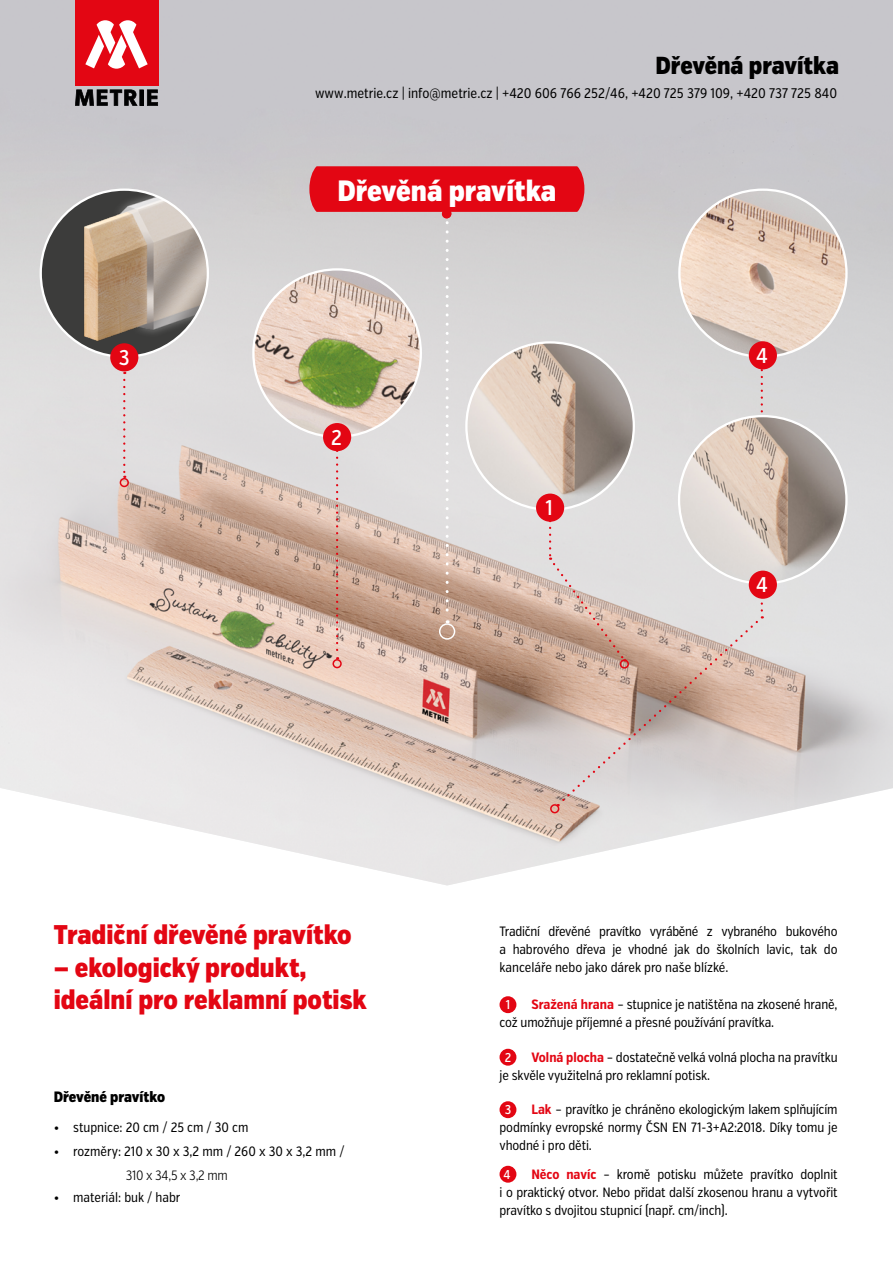
<style>
.page{position:relative;width:893px;height:1263px;background:#fff}
.page>*{position:absolute;margin:0;border:0;box-sizing:border-box;transform-origin:0 0}
.t1{font:900 29.4px "Verb Ex Cond";color:#fff}
.t2{font:900 27px/32.4px "Verb Ex Cond";color:#e30613}
.t3{font:900 24.6px "Verb Ex Cond";color:#000}
.t4{font:500 21.3px "Verb Ex Cond";color:#fff}
.t5{font:900 15px "Verb Ex Cond";color:#000}
.t6{font:13.95px "Verb Ex Cond";color:#000}
.t7{font:13.5px/18px "Verb Ex Cond";letter-spacing:-.01em;color:#000;text-align:justify}
.t8{font:300 13.5px "Verb Ex Cond";letter-spacing:-.02em;color:#000}
.t9{font:500 12.75px "Verb Ex Cond";color:#fff}
.s1{font-weight:700;color:#e30613}
</style>
<div class="page">
<img style="left:0;top:0;width:893px;height:885px">
<svg style="left:439px;top:223px;width:16px;height:417px;background:#dad1ce"></svg>
<img style="left:41px;top:190px;width:167px;height:167px;border-radius:84px">
<svg style="left:123px;top:380px;width:2px;height:98px"></svg>
<div style="left:120px;top:478px;width:9px;height:9px;border:2px solid #e30613;border-radius:50%"></div>
<div style="left:110px;top:343px;width:28px;height:28px;background:#e30613;border-radius:50%"></div>
<div style="left:332px;top:659px;width:10px;height:9px;border:2px solid #e30613;border-radius:50%"></div>
<svg style="left:336px;top:451px;width:2px;height:208px"></svg>
<img style="left:253px;top:269px;width:168px;height:168px">
<div style="left:323px;top:423px;width:28px;height:28px;background:#e30613;border-radius:50%"></div>
<svg style="left:309px;top:166px;width:275px;height:49px;background:#e11622"></svg>
<div style="left:442px;top:209px;width:9px;height:9px;background:#e30613;border-radius:50%"></div>
<svg style="left:499px;top:996px;width:17px;height:17px"></svg>
<div style="left:499px;top:1049px;width:17px;height:17px;background:#e30613;border-radius:50%"></div>
<div style="left:499px;top:1101px;width:17px;height:17px;background:#e30613;border-radius:50%"></div>
<div style="left:499px;top:1166px;width:17px;height:17px;background:#e30613;border-radius:50%"></div>
<div style="left:75px;top:0;width:83px;height:86px;background:#e30613"></div>
<svg style="left:85px;top:20px;width:63px;height:49px"></svg>
<svg style="left:75px;top:89px;width:63px;height:17px"></svg>
<div style="left:139px;top:89px;width:5px;height:17px;background:#010102"></div>
<svg style="left:147px;top:89px;width:11px;height:17px"></svg>
<svg style="left:549px;top:307px;width:214px;height:499px;background:#d6cac5"></svg>
<div style="left:550px;top:804px;width:9px;height:9px;border:2px solid #e30613;border-radius:50%"></div>
<img style="left:679px;top:416px;width:167px;height:167px">
<img style="left:466px;top:342px;width:168px;height:168px">
<div style="left:536px;top:494px;width:28px;height:28px;background:#e30613;border-radius:50%"></div>
<img style="left:679px;top:190px;width:167px;height:167px;border-radius:84px">
<div style="left:749px;top:341px;width:28px;height:28px;background:#e30613;border-radius:50%"></div>
<div style="left:749px;top:571px;width:28px;height:28px;background:#e30613;border-radius:50%"></div>
<h3 class="t3" style="left:655px;top:50px;width:185px">Dřevěná pravítka</h3>
<p class="t6" style="left:315px;top:85px;width:523px">www.metrie.cz | info@metrie.cz | +420 606 766 252/46, +420 725 379 109, +420 737 725 840</p>
<h3 class="t4" style="left:119px;top:345px;width:12px">3</h3>
<h1 class="t1" style="left:337px;top:173px;width:220px">Dřevěná pravítka</h1>
<h3 class="t4" style="left:331px;top:425px;width:12px">2</h3>
<h3 class="t4" style="left:546px;top:495px;width:9px">1</h3>
<h3 class="t4" style="left:756px;top:343px;width:13px">4</h3>
<h3 class="t4" style="left:756px;top:572px;width:13px">4</h3>
<h2 class="t2" style="left:54px;top:919px;width:300px">Tradiční dřevěné pravítko</h2>
<h2 class="t2" style="left:54px;top:952px;width:315px">— ekologický produkt, ideální pro reklamní potisk</h2>
<p class="t5" style="left:54px;top:1088px;width:113px">Dřevěné pravítko</p>
<p class="t7" style="left:54px;top:1118px;width:196px">• stupnice: 20 cm / 25 cm / 30 cm</p>
<p class="t7" style="left:54px;top:1142px;width:292px">• rozměry: 210 x 30 x 3,2 mm / 260 x 30 x 3,2 mm /</p>
<p class="t8" style="left:126px;top:1167px;width:104px">310 x 34,5 x 3,2 mm</p>
<p class="t7" style="left:54px;top:1189px;width:128px">• materiál: buk / habr</p>
<p class="t7" style="left:499px;top:922px;width:340px">Tradiční dřevěné pravítko vyráběné z vybraného bukového a habrového dřeva je vhodné jak do školních lavic, tak do kanceláře nebo jako dárek pro naše blízké.</p>
<p class="t9" style="left:506px;top:997px;width:6px">1</p>
<p class="t7" style="left:499px;top:996px;width:340px;text-indent:32px"><span class="s1">Sražená hrana</span> – stupnice je natištěna na zkosené hraně, což umožňuje příjemné a přesné používání pravítka.</p>
<p class="t9" style="left:505px;top:1050px;width:8px">2</p>
<p class="t7" style="left:499px;top:1048px;width:340px;text-indent:32px"><span class="s1">Volná plocha</span> – dostatečně velká volná plocha na pravítku je skvěle využitelná pro reklamní potisk.</p>
<p class="t9" style="left:505px;top:1102px;width:8px">3</p>
<p class="t7" style="left:499px;top:1101px;width:340px;text-indent:32px"><span class="s1">Lak</span> – pravítko je chráněno ekologickým lakem splňujícím podmínky evropské normy ČSN EN 71-3+A2:2018. Díky tomu je vhodné i pro děti.</p>
<p class="t9" style="left:504px;top:1167px;width:9px">4</p>
<p class="t7" style="left:500px;top:1165px;width:340px;text-indent:32px"><span class="s1">Něco navíc</span> – kromě potisku můžete pravítko doplnit i o praktický otvor. Nebo přidat další zkosenou hranu a vytvořit pravítko s dvojitou stupnicí (např. cm/inch).</p>
</div>
